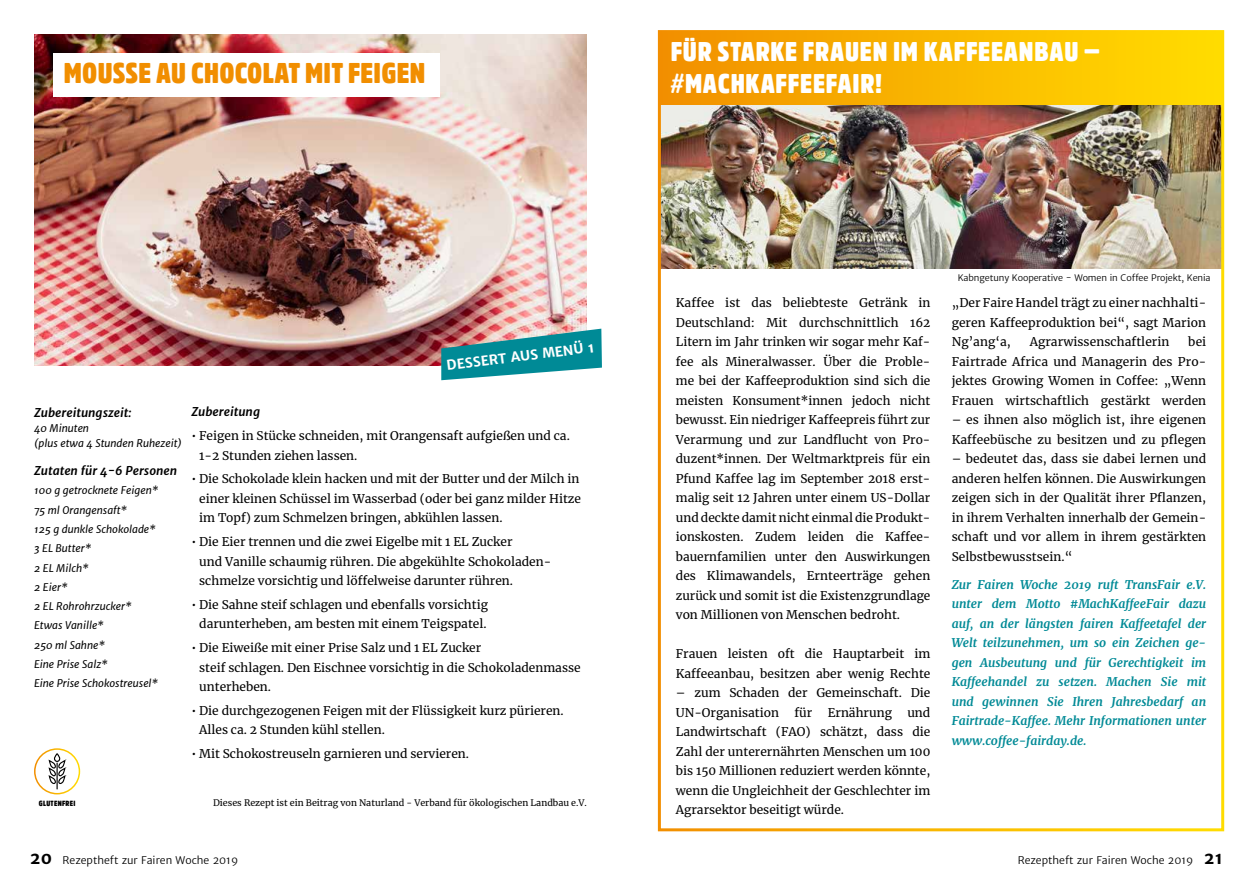
<style>
.page{position:relative;width:1259px;height:893px;background:#fff}
.page>*{position:absolute;margin:0;border:0;box-sizing:border-box;transform-origin:0 0}
.t1{font:900 28.5px "Amsi Pro Cond";letter-spacing:.01em;color:#f18e00}
.t2{font:900 27px/31.5px "Amsi Pro Cond";letter-spacing:.03em;color:#fff}
.t3{font:700 13.5px "Merriweather Sans";color:#fff}
.t4{font:12px/19.5px "Merriweather";color:#000}
.t5{font:italic 700 12px/19.5px "Merriweather";color:#008a96;text-align:justify}
.t6{font:italic 700 12px "Merriweather Sans";color:#000}
.t7{font:italic 10.5px/19.2px "Merriweather Sans";color:#000}
.t8{font:10.5px "Merriweather Sans";color:#000}
.t9{font:9px "Merriweather";color:#000}
.t10{font:9px "Merriweather Sans";letter-spacing:-.01em;color:#000}
.t11{font:900 7.5px "Amsi Pro Cond";letter-spacing:.04em;color:#000}
.s1{font-weight:700;font-size:16.5px}
</style>
<div class="page">
<img style="left:34px;top:34px;width:553px;height:332px">
<div style="left:54px;top:54px;width:386px;height:43px;background:#fff"></div>
<svg style="left:441px;top:329px;width:161px;height:51px;background:#479aa2"></svg>
<img style="left:662px;top:104px;width:558px;height:164px">
<div style="left:658px;top:33px;width:564px;height:71px;background:linear-gradient(to right,#f28f00,#ffde00)"></div>
<div style="left:658px;top:30px;width:566px;height:801px;border:3px solid #fff"></div>
<svg style="left:49px;top:753px;width:17px;height:36px"></svg>
<div style="left:34px;top:748px;width:46px;height:46px;border:2px solid #fff;border-radius:50%"></div>
<h1 class="t1" style="left:64px;top:53px;width:363px">MOUSSE AU CHOCOLAT MIT FEIGEN</h1>
<p class="t3" style="left:445px;top:357px;width:151px;rotate:-7deg">DESSERT AUS MENÜ 1</p>
<p class="t6" style="left:34px;top:405px;width:99px">Zubereitungszeit:</p>
<p class="t7" style="left:34px;top:421px;width:149px;line-height:15px">40 Minuten<br>(plus etwa 4 Stunden Ruhezeit)</p>
<p class="t6" style="left:34px;top:463px;width:145px">Zutaten für 4-6 Personen</p>
<p class="t7" style="left:34px;top:481px;width:126px">100 g getrocknete Feigen*<br>75 ml Orangensaft*<br>125 g dunkle Schokolade*<br>3 EL Butter*<br>2 EL Milch*<br>2 Eier*<br>2 EL Rohrohrzucker*<br>Etwas Vanille*<br>250 ml Sahne*<br>Eine Prise Salz*<br>Eine Prise Schokostreusel*</p>
<p class="t11" style="left:39px;top:798px;width:38px">GLUTENFREI</p>
<p class="t6" style="left:191px;top:405px;width:70px">Zubereitung</p>
<p class="t4" style="left:199px;top:426px;width:372px;text-indent:-8px">• Feigen in Stücke schneiden, mit Orangensaft aufgießen und ca.<br>1-2 Stunden ziehen lassen.</p>
<p class="t4" style="left:199px;top:469px;width:383px;text-indent:-8px">• Die Schokolade klein hacken und mit der Butter und der Milch in einer kleinen Schüssel im Wasserbad (oder bei ganz milder Hitze im Topf) zum Schmelzen bringen, abkühlen lassen.</p>
<p class="t4" style="left:199px;top:532px;width:353px;text-indent:-8px">• Die Eier trennen und die zwei Eigelbe mit 1 EL Zucker<br>und Vanille schaumig rühren. Die abgekühlte Schokoladen&shy;schmelze vorsichtig und löffelweise darunter rühren.</p>
<p class="t4" style="left:191px;top:594px;width:298px;text-align:center">• Die Sahne steif schlagen und ebenfalls vorsichtig darunterheben, am besten mit einem Teigspatel.</p>
<p class="t4" style="left:199px;top:638px;width:383px;text-indent:-8px">• Die Eiweiße mit einer Prise Salz und 1 EL Zucker<br>steif schlagen. Den Eischnee vorsichtig in die Schokoladenmasse unterheben.</p>
<p class="t4" style="left:199px;top:700px;width:366px;text-indent:-8px">• Die durchgezogenen Feigen mit der Flüssigkeit kurz pürieren.<br>Alles ca. 2 Stunden kühl stellen.</p>
<p class="t4" style="left:191px;top:744px;width:279px">• Mit Schokostreuseln garnieren und servieren.</p>
<p class="t9" style="left:213px;top:796px;width:375px">Dieses Rezept ist ein Beitrag von Naturland - Verband für ökologischen Landbau e.V.</p>
<h2 class="t2" style="left:670px;top:35px;width:431px">FÜR STARKE FRAUEN IM KAFFEEANBAU — #MACHKAFFEEFAIR!</h2>
<p class="t4" style="left:676px;top:293px;width:256px;text-align:justify">Kaffee ist das beliebteste Getränk in Deutschland: Mit durchschnittlich 162<br>Litern im Jahr trinken wir sogar mehr Kaf&shy;fee als Mineralwasser. Über die Proble&shy;me bei der Kaffeeproduktion sind sich die meisten Konsument*innen jedoch nicht bewusst. Ein niedriger Kaffeepreis führt zur Verarmung und zur Landflucht von Pro&shy;duzent*innen. Der Weltmarktpreis für ein Pfund Kaffee lag im September 2018 erst&shy;malig seit 12 Jahren unter einem US-Dollar und deckte damit nicht einmal die Produkt&shy;ionskosten. Zudem leiden die Kaffee&shy;bauernfamilien unter den Auswirkungen des Klimawandels, Ernteerträge gehen zurück und somit ist die Existenzgrundlage von Millionen von Menschen bedroht.</p>
<p class="t4" style="left:676px;top:644px;width:256px">Frauen leisten oft die Hauptarbeit im<br>Kaffeeanbau, besitzen aber wenig Rechte</p>
<p class="t4" style="left:676px;top:683px;width:256px">– zum Schaden der Gemeinschaft. Die<br>UN-Organisation</p>
<p class="t4" style="left:794px;top:702px;width:19px">für</p>
<p class="t4" style="left:827px;top:702px;width:66px">Ernährung</p>
<p class="t4" style="left:676px;top:702px;width:256px;text-align:justify;text-indent:231px">und Landwirtschaft (FAO) schätzt, dass die Zahl der unterernährten Menschen um 100 bis 150 Millionen reduziert werden könnte, wenn die Ungleichheit der Geschlechter im Agrarsektor beseitigt würde.</p>
<p class="t10" style="left:957px;top:272px;width:254px">Kabngetuny Kooperative - Women in Coffee Projekt, Kenia</p>
<p class="t4" style="left:951px;top:293px;width:256px;text-align:justify">„Der Faire Handel trägt zu einer nachhalti&shy;geren Kaffeeproduktion bei“, sagt Marion Ng’ang‘a,</p>
<p class="t4" style="left:1029px;top:332px;width:141px">Agrarwissenschaftlerin</p>
<p class="t4" style="left:951px;top:332px;width:256px;text-align:justify;text-indent:237px">bei Fairtrade Africa und Managerin des Pro&shy;jektes Growing Women in Coffee: „Wenn Frauen wirtschaftlich gestärkt werden</p>
<p class="t4" style="left:951px;top:410px;width:256px">– es ihnen also möglich ist, ihre eigenen<br>Kaffeebüsche zu besitzen und zu pflegen</p>
<p class="t4" style="left:951px;top:449px;width:256px;text-align:justify">– bedeutet das, dass sie dabei lernen und anderen helfen können. Die Auswirkungen zeigen sich in der Qualität ihrer Pflanzen, in ihrem Verhalten innerhalb der Gemein&shy;schaft und vor allem in ihrem gestärkten Selbstbewusstsein.“</p>
<p class="t5" style="left:951px;top:574px;width:256px">Zur Fairen Woche 2019 ruft TransFair e.V. unter dem Motto #MachKaffeeFair dazu auf, an der längsten fairen Kaffeetafel der Welt teilzunehmen, um so ein Zeichen ge&shy;gen Ausbeutung und für Gerechtigkeit im Kaffeehandel zu setzen. Machen Sie mit und gewinnen Sie Ihren Jahresbedarf an Fairtrade-Kaffee. Mehr Informationen unter www.coffee-fairday.de.</p>
<p class="t8" style="left:30px;top:854px;width:210px"><span class="s1">20</span> Rezeptheft zur Fairen Woche 2019</p>
<p class="t8" style="left:1017px;top:854px;width:207px">Rezeptheft zur Fairen Woche 2019 <span class="s1">21</span></p>
</div>
